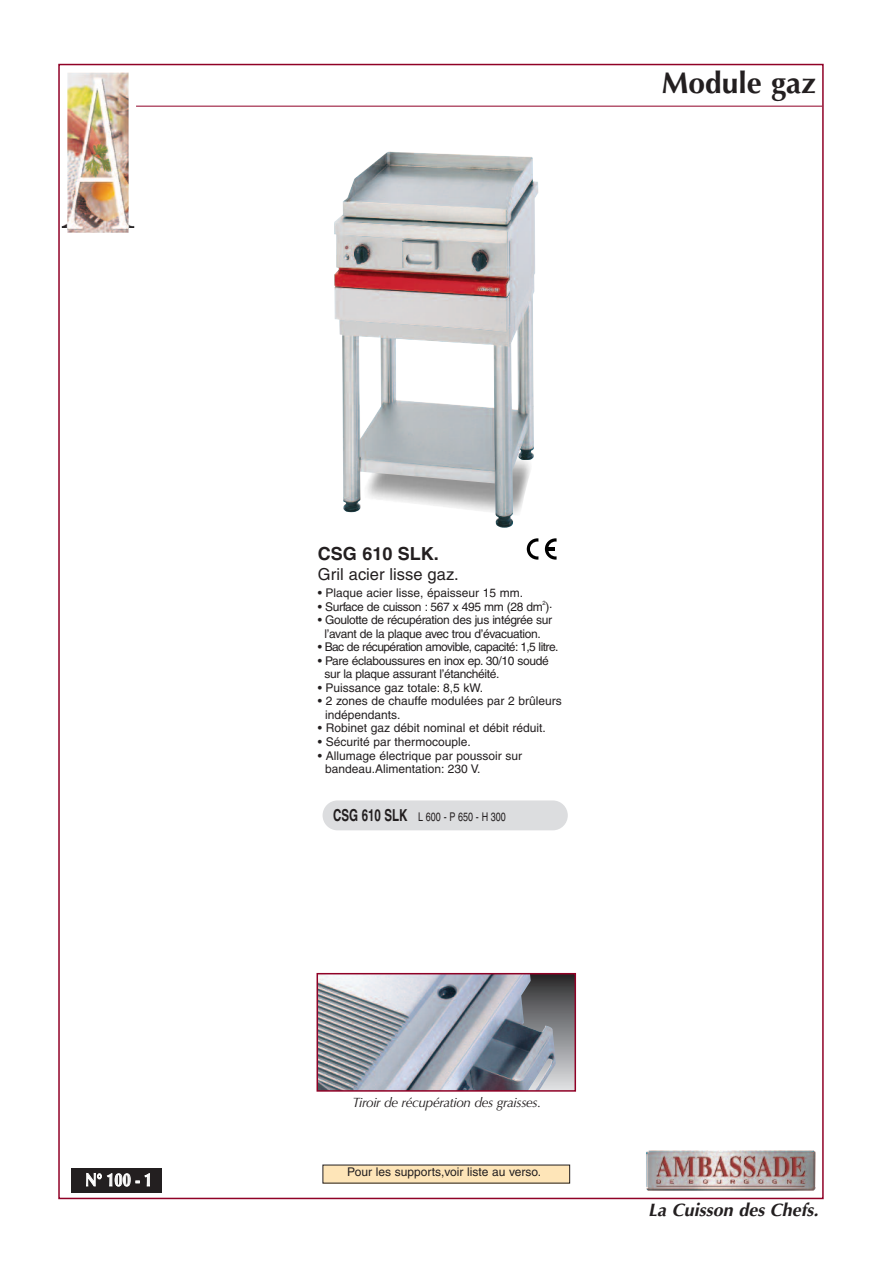
<style>
.page{position:relative;width:893px;height:1263px;background:#fff}
.page>*{position:absolute;margin:0;border:0;box-sizing:border-box;transform-origin:0 0}
.t1{font:700 30px "Optima";color:#231f20}
.t2{font:italic 700 18px "Optima";color:#231f20}
.t3{font:700 18px "Helvetica";color:#231f20}
.t4{font:700 18px "Optima";color:#fff;scale:.8 1}
.t5{font:16.5px "Helvetica";color:#231f20}
.t6{font:italic 13.5px "Optima";letter-spacing:-.03em;color:#231f20}
.t7{font:12px/13.5px "Helvetica";color:#231f20}
.t8{font:12px/13.5px "Helvetica";letter-spacing:-.03em;color:#231f20;text-align:center}
.t9{font:12px "Helvetica";letter-spacing:-.045em;color:#231f20}
.t10{font:12px "Helvetica";color:#231f20;scale:.75 1}
.t11{font:6px "Helvetica";color:#231f20}
.s1{font-weight:700;font-size:16.5px}
</style>
<div class="page">
<img style="left:62px;top:72px;width:72px;height:161px">
<div style="left:71px;top:1168px;width:91px;height:24px;background:#231f20"></div>
<hr style="left:136px;top:106px;width:686px;height:1px;background:#900126">
<div style="left:323px;top:1165px;width:247px;height:18px;background:#fee5b8"></div>
<div style="left:318px;top:974px;width:256px;height:116px;background:linear-gradient(to bottom,#2d2d2e,#e0e2e5)"></div>
<img style="left:319px;top:976px;width:237px;height:113px">
<div style="left:316px;top:973px;width:260px;height:119px;border:2px solid #900126"></div>
<div style="left:323px;top:800px;width:245px;height:30px;background:#dcdddf;border-radius:15px"></div>
<img style="left:334px;top:152px;width:204px;height:376px">
<svg style="left:527px;top:538px;width:11px;height:22px"></svg>
<svg style="left:545px;top:538px;width:12px;height:22px"></svg>
<img style="left:646px;top:1150px;width:169px;height:40px">
<h1 class="t1" style="left:662px;top:71px;width:156px">Module gaz</h1>
<h2 class="t4" style="left:85px;top:1172px;width:85px">N° 100 - 1</h2>
<h2 class="t3" style="left:318px;top:547px;width:123px">CSG 610 SLK.</h2>
<h3 class="t5" style="left:318px;top:568px;width:142px">Gril acier lisse gaz.</h3>
<p class="t7" style="left:318px;top:587px;width:207px">• Plaque acier lisse, épaisseur 15 mm.</p>
<p class="t8" style="left:318px;top:601px;width:226px">• Surface de cuisson : 567 x 495 mm (28 dm</p>
<p class="t11" style="left:542px;top:600px;width:5px">2</p>
<p class="t7" style="left:546px;top:599px;width:8px">).</p>
<p class="t8" style="left:318px;top:614px;width:236px">• Goulotte de récupération des jus intégrée sur l’avant de la plaque avec trou d’évacuation.</p>
<p class="t9" style="left:318px;top:643px;width:242px">• Bac de récupération amovible, capacité: 1,5 litre.</p>
<p class="t8" style="left:325px;top:655px;width:226px;text-align:left;text-indent:-7px">• Pare éclaboussures en inox ep. 30/10 soudé sur la plaque assurant l’étanchéité.</p>
<p class="t7" style="left:318px;top:682px;width:167px">• Puissance gaz totale: 8,5 kW.</p>
<p class="t7" style="left:325px;top:695px;width:238px;text-indent:-7px">• 2 zones de chauffe modulées par 2 brûleurs indépendants.</p>
<p class="t7" style="left:318px;top:722px;width:229px">• Robinet gaz débit nominal et débit réduit.</p>
<p class="t7" style="left:318px;top:736px;width:154px">• Sécurité par thermocouple.</p>
<p class="t7" style="left:325px;top:750px;width:198px;text-indent:-7px">• Allumage électrique par poussoir sur bandeau.Alimentation: 230 V.</p>
<p class="t10" style="left:333px;top:812px;width:232px"><span class="s1">CSG 610 SLK</span> L 600 - P 650 - H 300</p>
<p class="t6" style="left:352px;top:1097px;width:190px">Tiroir de récupération des graisses.</p>
<p class="t7" style="left:347px;top:1166px;width:195px">Pour les supports,voir liste au verso.</p>
<h2 class="t2" style="left:648px;top:1202px;width:172px">La Cuisson des Chefs.</h2>
</div>
